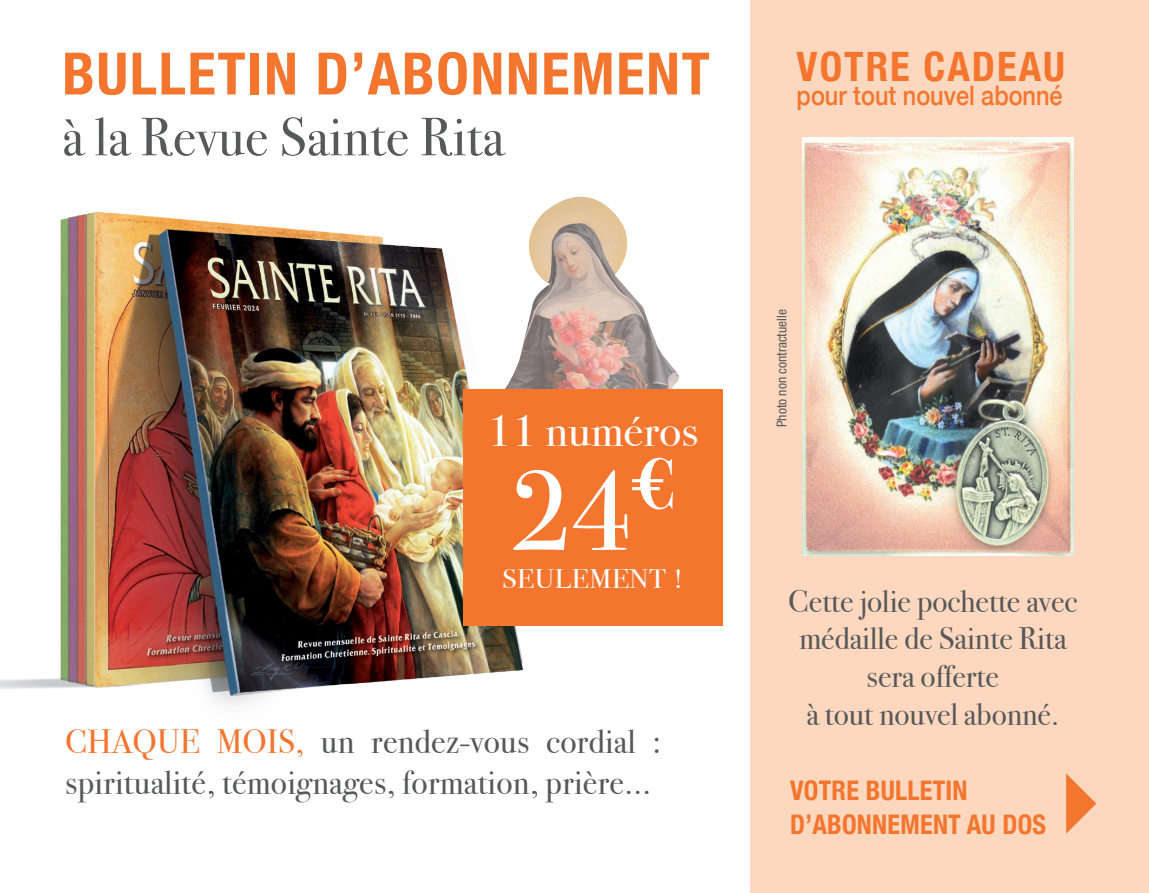
<style>
.page{position:relative;width:1149px;height:893px;background:#fff}
.page>*{position:absolute;margin:0;border:0;box-sizing:border-box;transform-origin:0 0}
.t1{font:113.17px "Bodoni Svty Two ITCTT";color:#fff}
.t2{font:700 condensed 58.5px "Helvetica Neue";letter-spacing:.03em;color:#f3752e}
.t3{font:54px "Bodoni Svty Two ITCTT";letter-spacing:.01em;color:#57585a}
.t4{font:43.43px "Bodoni Svty Two ITCTT";color:#fff;scale:1.07 1}
.t5{font:700 condensed 40.5px "Helvetica Neue";letter-spacing:.05em;color:#f3752e}
.t6{font:33.75px/40.5px "Bodoni Svty Two ITCTT";letter-spacing:.01em;color:#57585a}
.t7{font:31.5px/37.8px "Bodoni Svty Two ITCTT";color:#57585a;text-align:center}
.t8{font:700 condensed 27px "Helvetica Neue";letter-spacing:.01em;color:#f3752e}
.t9{font:500 27px "Helvetica Neue";color:#f3752e;scale:.87 1}
.t10{font:27px "Bodoni Svty Two ITCTT";letter-spacing:.02em;color:#fff;scale:1.08 1}
.t11{font:condensed 13.5px "Helvetica Neue LT Std";color:#57585a}
.s1{color:#f3752e}
</style>
<div class="page">
<div style="left:749px;top:0;width:399px;height:893px;background:#fdd8be"></div>
<img style="left:0;top:196px;width:605px;height:510px">
<img style="left:466px;top:197px;width:214px;height:192px">
<div style="left:462px;top:389px;width:260px;height:236px;background:#f3752e"></div>
<svg style="left:1066px;top:773px;width:29px;height:61px"></svg>
<img style="left:802px;top:137px;width:270px;height:418px">
<p class="t2" style="left:62px;top:25px;width:648px">BULLETIN D’ABONNEMENT</p>
<p class="t3" style="left:62px;top:93px;width:443px">à la Revue Sainte Rita</p>
<p class="t4" style="left:487px;top:396px;width:199px">11 numéros</p>
<p class="t1" style="left:510px;top:419px;width:166px">24<sup>€</sup></p>
<p class="t10" style="left:502px;top:557px;width:169px">SEULEMENT !</p>
<p class="t6" style="left:65px;top:718px;width:597px"><span class="s1">CHAQUE MOIS,</span> un rendez-vous cordial : spiritualité, témoignages, formation, prière...</p>
<p class="t5" style="left:796px;top:33px;width:270px">VOTRE CADEAU</p>
<p class="t9" style="left:796px;top:74px;width:307px">pour tout nouvel abonné</p>
<p class="t11" style="left:773px;top:427px;width:119px;rotate:-90deg">Photo non contractuelle</p>
<p class="t7" style="left:788px;top:579px;width:291px">Cette jolie pochette avec</p>
<p class="t7" style="left:798px;top:616px;width:269px">médaille de Sainte Rita sera offerte</p>
<p class="t7" style="left:806px;top:692px;width:254px">à tout nouvel abonné.</p>
<p class="t8" style="left:789px;top:768px;width:179px">VOTRE BULLETIN</p>
<p class="t8" style="left:789px;top:802px;width:257px">D’ABONNEMENT AU DOS</p>
</div>
